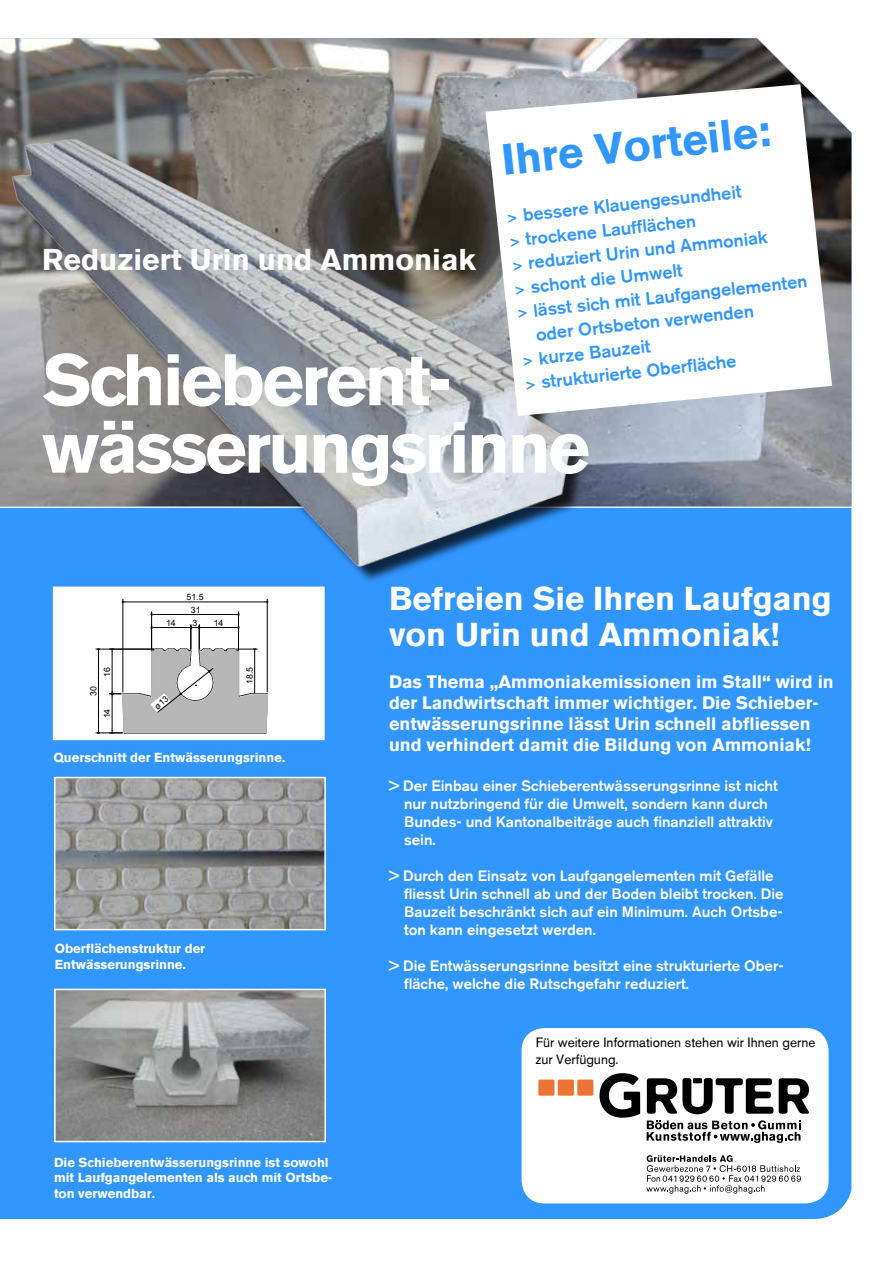
<style>
.page{position:relative;width:893px;height:1263px;background:#fff}
.page>*{position:absolute;margin:0;border:0;box-sizing:border-box;transform-origin:0 0}
.t1{font:700 72px/67.5px "Akzidenz Grotesk BE";letter-spacing:-.04em;color:#fff}
.t2{font:700 43.5px "Akzidenz Grotesk BE";color:#3296ff}
.t3{font:700 33px/36px "Akzidenz Grotesk BE";color:#fff}
.t4{font:700 30px "Akzidenz Grotesk BE";color:#fff}
.t5{font:500 18px "Akzidenz Grotesk BE";color:#3296ff}
.t6{font:700 18px/21px "Akzidenz Grotesk BE";color:#fff}
.t7{font:500 15px/18px "Akzidenz Grotesk BE";color:#fff}
.t8{font:13.5px/16.2px "Akzidenz Grotesk BE";color:#000}
.t9{font:700 13.05px/15.8px "Akzidenz Grotesk BE";color:#fff}
.t10{font:8.7px "Arial";color:#000}
.s1{font-family:"Akzidenz Grotesk BE Super";font-weight:400;font-size:12px}
</style>
<div class="page">
<div style="left:0;top:508px;width:851px;height:711px;background:#3296ff"></div>
<div style="left:54px;top:587px;width:270px;height:152px;background:#fff"></div>
<hr style="left:123px;top:599px;width:1px;height:93px;background:#000">
<hr style="left:267px;top:599px;width:1px;height:93px;background:#000">
<hr style="left:151px;top:612px;width:1px;height:37px;background:#000">
<hr style="left:238px;top:612px;width:1px;height:37px;background:#000">
<hr style="left:154px;top:614px;width:82px;height:1px;background:#000">
<img style="left:607px;top:38px;width:244px;height:468px">
<img style="left:0;top:38px;width:607px;height:569px">
<svg style="left:485px;top:84px;width:347px;height:332px"></svg>
<img style="left:57px;top:992px;width:266px;height:147px">
<div style="left:54px;top:989px;width:272px;height:153px;border:2px solid #fff"></div>
<img style="left:57px;top:780px;width:266px;height:147px">
<div style="left:54px;top:777px;width:272px;height:153px;border:2px solid #fff"></div>
<div style="left:522px;top:1028px;width:307px;height:175px;background:#fff;border-radius:23px"></div>
<svg style="left:779px;top:1078px;width:30px;height:36px"></svg>
<div style="left:577px;top:1079px;width:16px;height:17px;background:#ec7536;border-radius:2px"></div>
<div style="left:558px;top:1079px;width:16px;height:17px;background:#ec7536;border-radius:2px"></div>
<div style="left:538px;top:1079px;width:16px;height:17px;background:#ec7536;border-radius:2px"></div>
<svg style="left:647px;top:1078px;width:126px;height:36px"></svg>
<svg style="left:599px;top:1073px;width:41px;height:45px"></svg>
<svg style="left:647px;top:1120px;width:153px;height:23px"></svg>
<svg style="left:646px;top:1155px;width:155px;height:39px"></svg>
<svg style="left:96px;top:625px;width:172px;height:109px"></svg>
<h2 class="t2" style="left:499px;top:135px;width:272px;rotate:-6deg">Ihre Vorteile:</h2>
<p class="t5" style="left:507px;top:205px;width:236px;rotate:-6deg"><span class="s1">&gt;</span> bessere Klauengesundheit</p>
<p class="t5" style="left:510px;top:229px;width:188px;rotate:-6deg"><span class="s1">&gt;</span> trockene Laufflächen</p>
<p class="t5" style="left:512px;top:253px;width:257px;rotate:-6deg"><span class="s1">&gt;</span> reduziert Urin und Ammoniak</p>
<h3 class="t4" style="left:42px;top:242px;width:435px">Reduziert Urin und Ammoniak</h3>
<p class="t5" style="left:515px;top:277px;width:169px;rotate:-6deg"><span class="s1">&gt;</span> schont die Umwelt</p>
<p class="t5" style="left:517px;top:301px;width:292px;rotate:-6deg"><span class="s1">&gt;</span> lässt sich mit Laufgangelementen</p>
<p class="t5" style="left:535px;top:323px;width:220px;rotate:-6deg">oder Ortsbeton verwenden</p>
<p class="t5" style="left:523px;top:349px;width:129px;rotate:-6deg"><span class="s1">&gt;</span> kurze Bauzeit</p>
<h1 class="t1" style="left:42px;top:347px;width:549px">Schieberent&shy;wässerungsrinne</h1>
<p class="t5" style="left:525px;top:372px;width:213px;rotate:-6deg"><span class="s1">&gt;</span> strukturierte Oberfläche</p>
<p class="t10" style="left:187px;top:592px;width:19px">51.5</p>
<p class="t10" style="left:191px;top:604px;width:11px">31</p>
<p class="t10" style="left:102px;top:676px;width:11px;rotate:-90deg">16</p>
<p class="t10" style="left:88px;top:696px;width:11px;rotate:-90deg">30</p>
<p class="t10" style="left:102px;top:718px;width:11px;rotate:-90deg">14</p>
<p class="t10" style="left:166px;top:618px;width:11px">14</p>
<p class="t10" style="left:193px;top:617px;width:6px">3</p>
<p class="t10" style="left:214px;top:618px;width:11px">14</p>
<p class="t10" style="left:245px;top:684px;width:18px;rotate:-90deg">18.5</p>
<p class="t9" style="left:54px;top:750px;width:233px">Querschnitt der Entwässerungsrinne.</p>
<p class="t9" style="left:55px;top:941px;width:152px">Oberflächenstruktur der<br>Entwässerungsrinne.</p>
<p class="t9" style="left:54px;top:1154px;width:280px">Die Schieberentwässerungsrinne ist sowohl mit Laufgangelementen als auch mit Ortsbe&shy;ton verwendbar.</p>
<h3 class="t3" style="left:389px;top:581px;width:444px">Befreien Sie Ihren Laufgang von Urin und Ammoniak!</h3>
<p class="t6" style="left:389px;top:672px;width:446px">Das Thema „Ammoniakemissionen im Stall“ wird in der Landwirtschaft immer wichtiger. Die Schieber&shy;entwässerungsrinne lässt Urin schnell abfliessen und verhindert damit die Bildung von Ammoniak!</p>
<p class="t7" style="left:404px;top:777px;width:375px;text-indent:-15px">&gt; Der Einbau einer Schieberentwässerungsrinne ist nicht nur nutzbringend für die Umwelt, sondern kann durch Bundes- und Kantonalbeiträge auch finanziell attraktiv sein.</p>
<p class="t7" style="left:404px;top:867px;width:381px;text-indent:-15px">&gt; Durch den Einsatz von Laufgangelementen mit Gefälle fliesst Urin schnell ab und der Boden bleibt trocken. Die Bauzeit beschränkt sich auf ein Minimum. Auch Ortsbe&shy;ton kann eingesetzt werden.</p>
<p class="t7" style="left:404px;top:957px;width:381px;text-indent:-15px">&gt; Die Entwässerungsrinne besitzt eine strukturierte Ober&shy;fläche, welche die Rutschgefahr reduziert.</p>
<p class="t8" style="left:536px;top:1034px;width:281px">Für weitere Informationen stehen wir Ihnen gerne zur Verfügung.</p>
</div>
